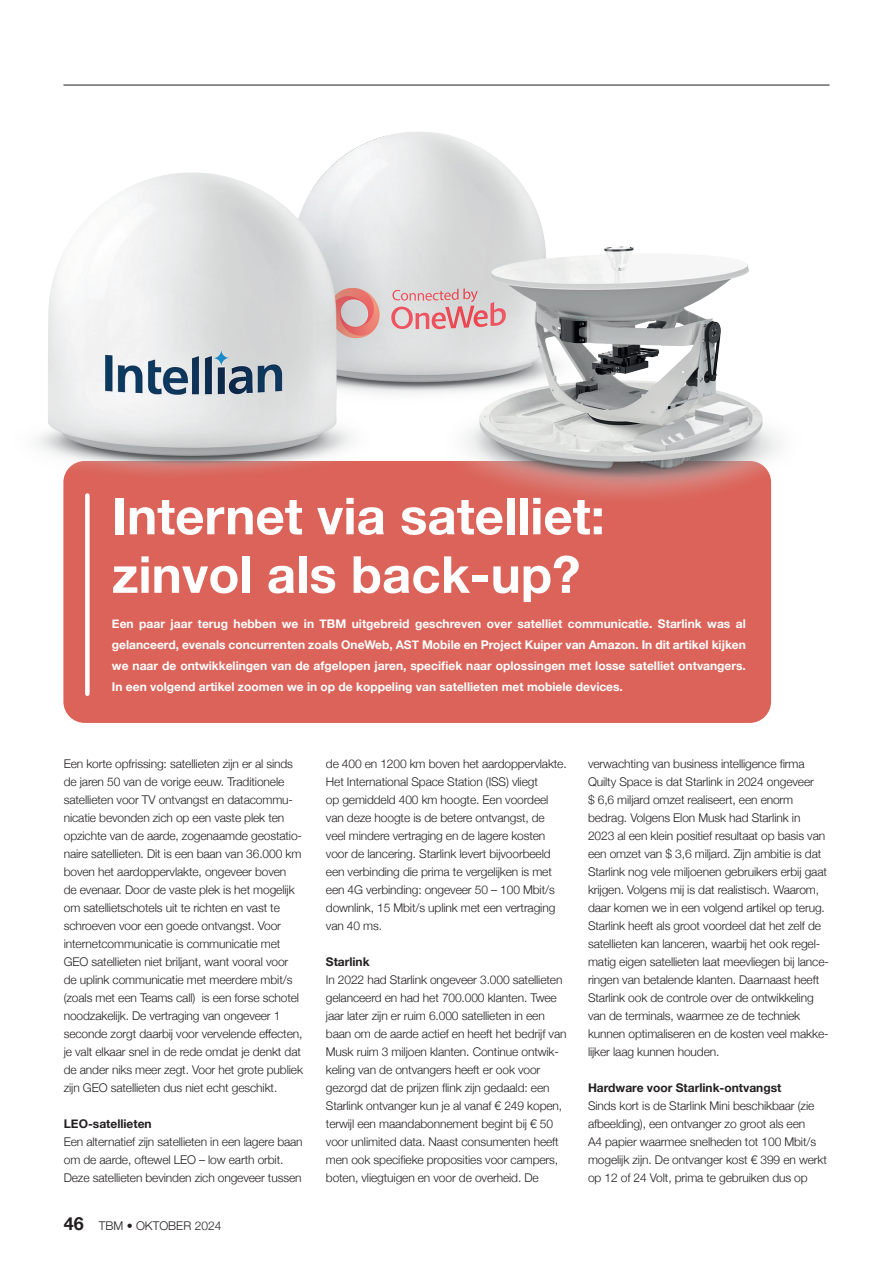
<style>
.page{position:relative;width:893px;height:1263px;background:#fff}
.page>*{position:absolute;margin:0;border:0;box-sizing:border-box;transform-origin:0 0}
.t1{font:700 51px/58.5px "Helvetica Neue";color:#fff}
.t2{font:300 12px/18px "Helvetica Neue";letter-spacing:-.01em;color:#231f20}
.t3{font:700 12px/21px "Helvetica Neue";color:#fff;text-align:justify}
.t4{font:700 12px "Helvetica Neue";color:#231f20}
.s1{font-weight:700;font-size:18px}
</style>
<div class="page">
<div style="left:63px;top:461px;width:708px;height:262px;background:#db6359;border-radius:21px"></div>
<div style="left:85px;top:495px;width:5px;height:199px;background:#fff"></div>
<img style="left:37px;top:85px;width:793px;height:447px">
<h1 class="t1" style="left:112px;top:488px;width:494px">Internet via satelliet: zinvol als back-up?</h1>
<p class="t3" style="left:112px;top:614px;width:635px">Een paar jaar terug hebben we in TBM uitgebreid geschreven over satelliet communicatie. Starlink was al gelanceerd, evenals concurrenten zoals OneWeb, AST Mobile en Project Kuiper van Amazon. In dit artikel kijken we naar de ontwikkelingen van de afgelopen jaren, specifiek naar oplossingen met losse satelliet ontvangers.<br>In een volgend artikel zoomen we in op de koppeling van satellieten met mobiele devices.</p>
<p class="t2" style="left:64px;top:754px;width:241px">Een korte opfrissing: satellieten zijn er al sinds de jaren 50 van de vorige eeuw. Traditionele satellieten voor TV ontvangst en datacommu&shy;nicatie bevonden zich op een vaste plek ten opzichte van de aarde, zogenaamde geostatio&shy;naire satellieten. Dit is een baan van 36.000 km boven het aardoppervlakte, ongeveer boven<br>de evenaar. Door de vaste plek is het mogelijk om satellietschotels uit te richten en vast te schroeven voor een goede ontvangst. Voor internetcommunicatie is communicatie met GEO satellieten niet briljant, want vooral voor de uplink communicatie met meerdere mbit/s (zoals met een Teams call) is een forse schotel noodzakelijk. De vertraging van ongeveer 1 seconde zorgt daarbij voor vervelende effecten, je valt elkaar snel in de rede omdat je denkt dat de ander niks meer zegt. Voor het grote publiek zijn GEO satellieten dus niet echt geschikt.</p>
<p class="t4" style="left:64px;top:1114px;width:89px">LEO-satellieten</p>
<p class="t2" style="left:64px;top:1132px;width:240px">Een alternatief zijn satellieten in een lagere baan om de aarde, oftewel LEO – low earth orbit.<br>Deze satellieten bevinden zich ongeveer tussen</p>
<p class="t2" style="left:64px;top:1216px;width:159px"><span class="s1">46</span> TBM • OKTOBER 2024</p>
<p class="t2" style="left:326px;top:754px;width:242px">de 400 en 1200 km boven het aardoppervlakte.<br>Het International Space Station (ISS) vliegt<br>op gemiddeld 400 km hoogte. Een voordeel van deze hoogte is de betere ontvangst, de veel mindere vertraging en de lagere kosten voor de lancering. Starlink levert bijvoorbeeld een verbinding die prima te vergelijken is met een 4G verbinding: ongeveer 50 – 100 Mbit/s downlink, 15 Mbit/s uplink met een vertraging van 40 ms.</p>
<p class="t4" style="left:326px;top:952px;width:45px">Starlink</p>
<p class="t2" style="left:326px;top:970px;width:242px">In 2022 had Starlink ongeveer 3.000 satellieten gelanceerd en had het 700.000 klanten. Twee jaar later zijn er ruim 6.000 satellieten in een baan om de aarde actief en heeft het bedrijf van Musk ruim 3 miljoen klanten. Continue ontwik&shy;keling van de ontvangers heeft er ook voor gezorgd dat de prijzen flink zijn gedaald: een Starlink ontvanger kun je al vanaf € 249 kopen, terwijl een maandabonnement begint bij € 50 voor unlimited data. Naast consumenten heeft men ook specifieke proposities voor campers, boten, vliegtuigen en voor de overheid. De</p>
<p class="t2" style="left:588px;top:754px;width:242px">verwachting van business intelligence firma Quilty Space is dat Starlink in 2024 ongeveer<br>$ 6,6 miljard omzet realiseert, een enorm bedrag. Volgens Elon Musk had Starlink in 2023 al een klein positief resultaat op basis van een omzet van $ 3,6 miljard. Zijn ambitie is dat Starlink nog vele miljoenen gebruikers erbij gaat krijgen. Volgens mij is dat realistisch. Waarom, daar komen we in een volgend artikel op terug.<br>Starlink heeft als groot voordeel dat het zelf de satellieten kan lanceren, waarbij het ook regel&shy;matig eigen satellieten laat meevliegen bij lance&shy;ringen van betalende klanten. Daarnaast heeft Starlink ook de controle over de ontwikkeling van de terminals, waarmee ze de techniek kunnen optimaliseren en de kosten veel makke&shy;lijker laag kunnen houden.</p>
<p class="t4" style="left:588px;top:1078px;width:195px">Hardware voor Starlink-ontvangst</p>
<p class="t2" style="left:588px;top:1096px;width:241px">Sinds kort is de Starlink Mini beschikbaar (zie afbeelding), een ontvanger zo groot als een<br>A4 papier waarmee snelheden tot 100 Mbit/s mogelijk zijn. De ontvanger kost € 399 en werkt op 12 of 24 Volt, prima te gebruiken dus op</p>
</div>
